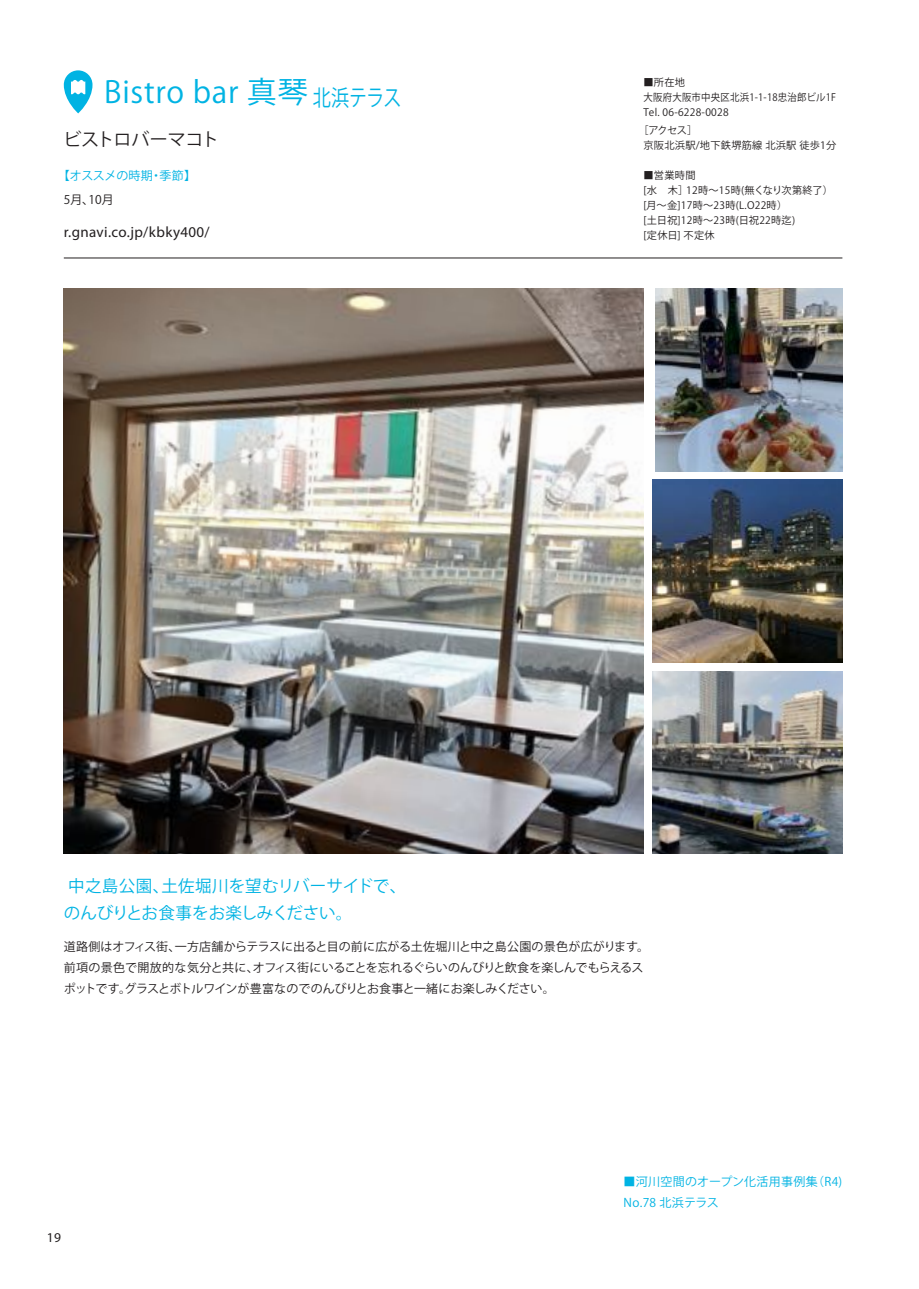
<style>
.page{position:relative;width:919px;height:1289px;background:#fff}
.page>*{position:absolute;margin:0;border:0;box-sizing:border-box;transform-origin:0 0}
.t1{font:30px "Noto Sans JP Bold 83 pv RKSJ H";letter-spacing:.025em;color:#00b3e3}
.t2{font:22.5px "Noto Sans JP Bold 83 pv RKSJ H";letter-spacing:-.02em;color:#00b3e3;scale:.8 1}
.t3{font:18px "Koz Go Pr 6 N";letter-spacing:-.025em;color:#231f20}
.t4{font:16.5px/27px "Noto Sans JP Bold 83 pv RKSJ H";letter-spacing:.005em;color:#00b3e3}
.t5{font:15px "Roboto";letter-spacing:.025em;color:#231f20}
.t6{font:300 13.5px "Roboto";color:#231f20}
.t7{font:12px/21px "Noto Sans JP Regular 83 pv RKSJ H";color:#231f20}
.t8{font:12px/21px "Noto Sans JP Bold 83 pv RKSJ H";letter-spacing:.025em;color:#00b3e3}
.t9{font:12px "Noto Sans JP Medium 83 pv RKSJ H";letter-spacing:-.015em;color:#00b3e3}
.t10{font:12px "Noto Sans JP Medium 83 pv RKSJ H";color:#231f20}
.t11{font:10.2px/15px "Noto Sans JP Regular 83 pv RKSJ H";letter-spacing:.025em;color:#231f20}
</style>
<div class="page">
<svg style="left:64px;top:70px;width:28px;height:43px"></svg>
<hr style="left:64px;top:258px;width:778px;height:1px;background:#231f20">
<img style="left:64px;top:288px;width:579px;height:565px">
<img style="left:655px;top:288px;width:187px;height:183px">
<img style="left:652px;top:479px;width:190px;height:183px">
<img style="left:652px;top:671px;width:190px;height:182px">
<h1 class="t1" style="left:104px;top:75px;width:205px">Bistro bar 真琴</h1>
<h3 class="t3" style="left:64px;top:130px;width:157px">ビストロバーマコト</h3>
<h2 class="t2" style="left:313px;top:85px;width:112px">北浜テラス</h2>
<p class="t9" style="left:58px;top:169px;width:140px">【オススメの時期・季節】</p>
<p class="t10" style="left:64px;top:193px;width:52px">5月、10月</p>
<h3 class="t5" style="left:64px;top:223px;width:147px">r.gnavi.co.jp/kbky400/</h3>
<p class="t11" style="left:643px;top:74px;width:194px">■所在地<br>大阪府大阪市中央区北浜1-1-18忠治郎ビル1F<br>Tel. 06-6228-0028</p>
<p class="t11" style="left:643px;top:122px;width:194px;text-indent:-5px">［アクセス］<br>京阪北浜駅/地下鉄堺筋線 北浜駅 徒歩1分</p>
<p class="t11" style="left:643px;top:167px;width:191px">■営業時間<br>[水　木］12時～15時(無くなり次第終了）[月～金]17時～23時(L.O22時）<br>[土日祝]12時～23時(日祝22時迄)<br>[定休日] 不定休</p>
<h3 class="t4" style="left:64px;top:872px;width:344px">中之島公園、土佐堀川を望むリバーサイドで、のんびりとお食事をお楽しみください。</h3>
<p class="t7" style="left:64px;top:936px;width:587px">道路側はオフィス街、一方店舗からテラスに出ると目の前に広がる土佐堀川と中之島公園の景色が広がります。前項の景色で開放的な気分と共に、オフィス街にいることを忘れるぐらいのんびりと飲食を楽しんでもらえるスポットです。グラスとボトルワインが豊富なのでのんびりとお食事と一緒にお楽しみください。</p>
<h3 class="t6" style="left:47px;top:1229px;width:16px">19</h3>
<p class="t8" style="left:623px;top:1170px;width:220px">■河川空間のオープン化活用事例集（R4)<br>No.78 北浜テラス</p>
</div>
